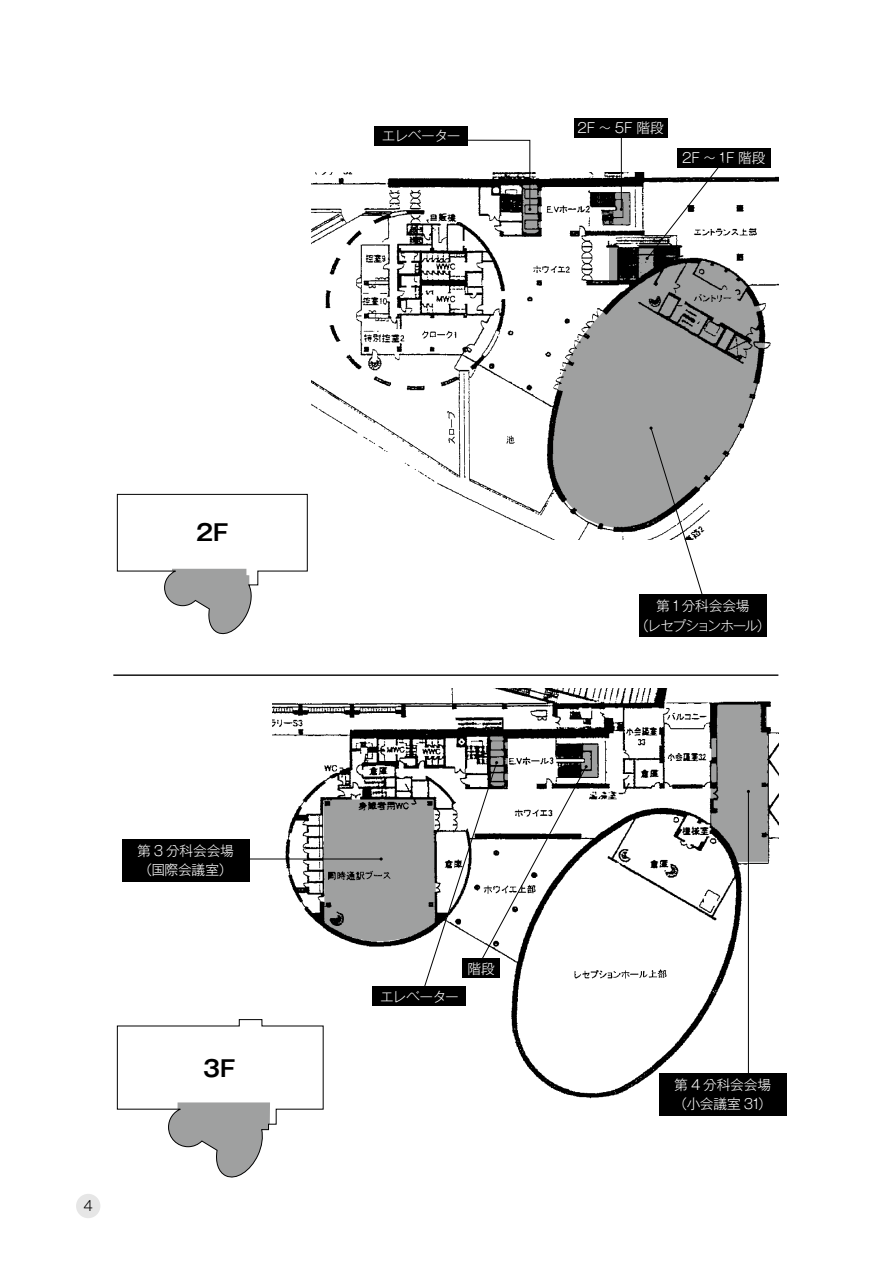
<style>
.page{position:relative;width:893px;height:1263px;background:#fff}
.page>*{position:absolute;margin:0;border:0;box-sizing:border-box;transform-origin:0 0}
.t1{font:700 22.5px "Gothic MB101 Pro De";color:#000}
.t2{font:300 13.8px "Gothic MB101 Pro";color:#000}
.t3{font:300 13.65px/19.2px "Gothic MB101 Pro";letter-spacing:-.015em;color:#fff}
.t4{font:300 13.65px/19.2px "Gothic MB101 Pro";letter-spacing:-.045em;color:#fff;text-align:center}
</style>
<div class="page">
<div style="left:76px;top:1194px;width:24px;height:24px;background:#e6e6e6;border-radius:50%"></div>
<hr style="left:113px;top:674px;width:665px;height:2px;background:#000">
<img style="left:312px;top:172px;width:466px;height:368px">
<svg style="left:117px;top:1019px;width:207px;height:159px"></svg>
<svg style="left:117px;top:493px;width:191px;height:142px"></svg>
<svg style="left:423px;top:139px;width:108px;height:72px"></svg>
<div style="left:374px;top:126px;width:94px;height:19px;background:#000"></div>
<div style="left:574px;top:118px;width:94px;height:20px;background:#000"></div>
<div style="left:677px;top:148px;width:94px;height:20px;background:#000"></div>
<hr style="left:621px;top:136px;width:1px;height:73px;background:#000">
<svg style="left:645px;top:168px;width:79px;height:92px"></svg>
<svg style="left:649px;top:426px;width:58px;height:168px"></svg>
<div style="left:639px;top:594px;width:127px;height:43px;background:#000"></div>
<div style="left:659px;top:1073px;width:127px;height:42px;background:#000"></div>
<img style="left:272px;top:689px;width:506px;height:414px">
<hr style="left:232px;top:859px;width:149px;height:1px;background:#000">
<div style="left:122px;top:839px;width:127px;height:43px;background:#000"></div>
<hr style="left:748px;top:791px;width:1px;height:286px;background:#000">
<svg style="left:710px;top:704px;width:59px;height:158px;background:#8e8e8e"></svg>
<svg style="left:323px;top:761px;width:265px;height:232px"></svg>
<h1 class="t1" style="left:196px;top:514px;width:34px">2F</h1>
<p class="t3" style="left:137px;top:839px;width:98px">第 3 分科会会場（国際会議室）</p>
<p class="t2" style="left:83px;top:1194px;width:11px">4</p>
<h1 class="t1" style="left:203px;top:1050px;width:34px">3F</h1>
<p class="t3" style="left:382px;top:124px;width:80px">エレベーター</p>
<p class="t3" style="left:578px;top:116px;width:88px">2F〜 5F 階段</p>
<p class="t3" style="left:682px;top:146px;width:85px">2F〜 1F 階段</p>
<p class="t3" style="left:380px;top:985px;width:80px">エレベーター</p>
<p class="t3" style="left:468px;top:957px;width:29px">階段</p>
<p class="t4" style="left:635px;top:595px;width:137px">第1分科会会場<br>（レセプションホール）</p>
<p class="t3" style="left:674px;top:1073px;width:100px">第 4 分科会会場（小会議室 31）</p>
</div>
